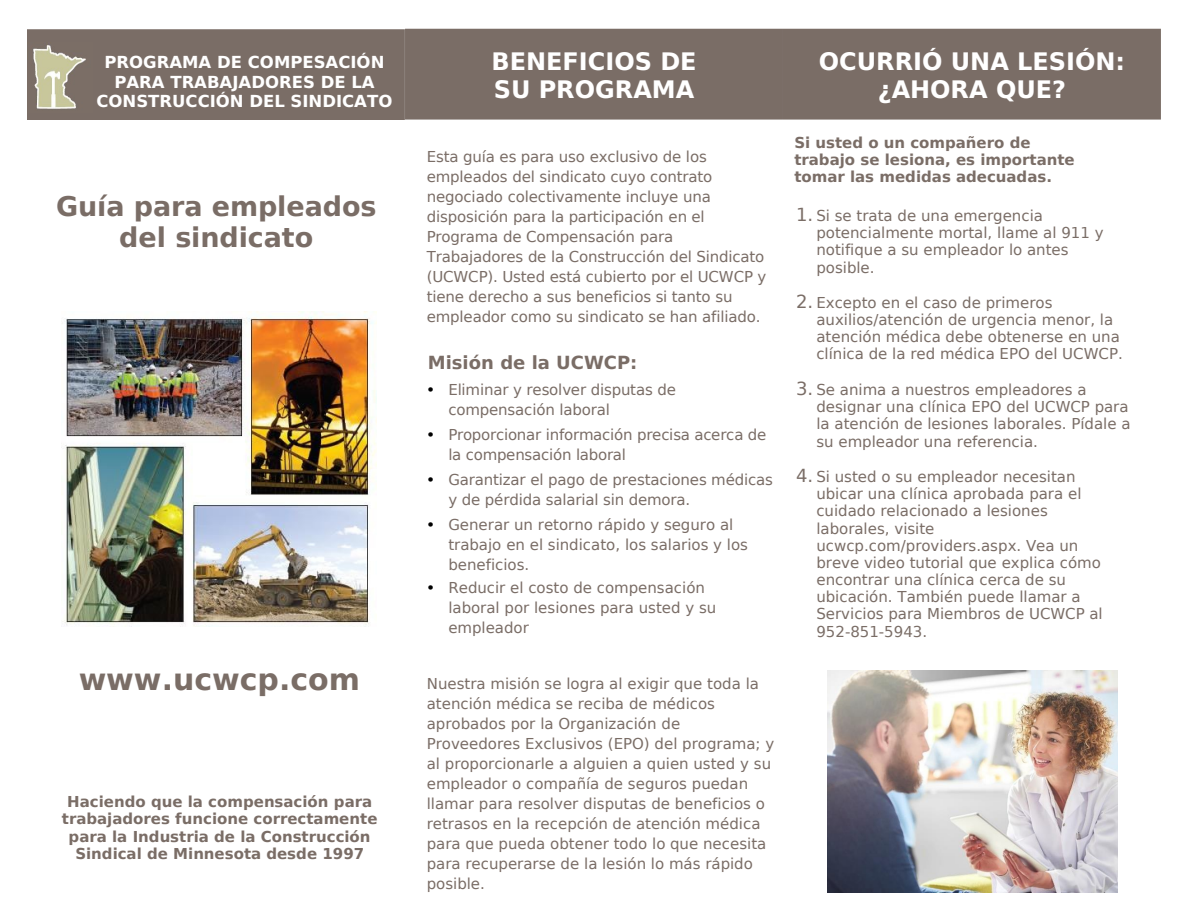
<style>
.page{position:relative;width:1188px;height:918px;background:#fff}
.page>*{position:absolute;margin:0;border:0;box-sizing:border-box;transform-origin:0 0}
.t1{font:700 30px "DejaVu Sans";color:#7a6d66}
.t2{font:700 27px/31.3px "DejaVu Sans";letter-spacing:-.005em;color:#7a6d66;text-align:center}
.t3{font:700 24px/27.9px "DejaVu Sans";color:#fff}
.t4{font:700 18px "DejaVu Sans";color:#7a6d66}
.t5{font:700 16.5px/19.4px "DejaVu Sans";color:#fff;text-align:center}
.t6{font:15px/20.1px "DejaVu Sans";letter-spacing:-.005em;color:#7a6d66}
.t7{font:700 15px/17.4px "DejaVu Sans";color:#7a6d66;text-align:center}
.s1{font-family:"Liberation Sans";font-size:16.5px;color:#000}
.s2{font-size:18px}
</style>
<div class="page">
<img style="left:62px;top:312px;width:315px;height:315px">
<div style="left:27px;top:29px;width:1134px;height:91px;background:#7a6d66"></div>
<img style="left:827px;top:671px;width:290px;height:221px">
<p class="t5" style="left:96px;top:53px;width:298px">PROGRAMA DE COMPESACIÓN<br>PARA TRABAJADORES DE LA<br>CONSTRUCCIÓN DEL SINDICATO</p>
<p class="t2" style="left:56px;top:190px;width:322px">Guía para empleados del sindicato</p>
<p class="t1" style="left:79px;top:662px;width:283px">www.ucwcp.com</p>
<p class="t7" style="left:62px;top:793px;width:317px">Haciendo que la compensación para trabajadores funcione correctamente para la Industria de la Construcción Sindical de Minnesota desde 1997</p>
<p class="t3" style="left:491px;top:48px;width:207px">BENEFICIOS DE<br>SU PROGRAMA</p>
<p class="t6" style="left:427px;top:147px;width:341px">Esta guía es para uso exclusivo de los empleados del sindicato cuyo contrato negociado colectivamente incluye una disposición para la participación en el Programa de Compensación para Trabajadores de la Construcción del Sindicato (UCWCP). Usted está cubierto por el UCWCP y tiene derecho a sus beneficios si tanto su empleador como su sindicato se han afiliado.</p>
<p class="t4" style="left:428px;top:352px;width:211px">Misión de la UCWCP:</p>
<p class="t6" style="left:448px;top:381px;width:229px;text-indent:-21px"><span class="s1">•</span> Eliminar y resolver disputas de compensación laboral</p>
<p class="t6" style="left:448px;top:426px;width:319px;text-indent:-21px"><span class="s1">•</span> Proporcionar información precisa acerca de la compensación laboral</p>
<p class="t6" style="left:448px;top:471px;width:326px;text-indent:-21px"><span class="s1">•</span> Garantizar el pago de prestaciones médicas y de pérdida salarial sin demora.</p>
<p class="t6" style="left:448px;top:515px;width:301px;text-indent:-20px"><span class="s1">•</span> Generar un retorno rápido y seguro al trabajo en el sindicato, los salarios y los beneficios.</p>
<p class="t6" style="left:448px;top:578px;width:270px;text-indent:-20px"><span class="s1">•</span> Reducir el costo de compensación laboral por lesiones para usted y su empleador</p>
<p class="t6" style="left:427px;top:674px;width:349px">Nuestra misión se logra al exigir que toda la atención médica se reciba de médicos aprobados por la Organización de Proveedores Exclusivos (EPO) del programa; y al proporcionarle a alguien a quien usted y su empleador o compañía de seguros puedan llamar para resolver disputas de beneficios o retrasos en la recepción de atención médica para que pueda obtener todo lo que necesita para recuperarse de la lesión lo más rápido posible.</p>
<p class="t3" style="left:819px;top:48px;width:308px;text-align:center">OCURRIÓ UNA LESIÓN: ¿AHORA QUE?</p>
<p class="t7" style="left:794px;top:134px;width:282px;text-align:left">Si usted o un compañero de trabajo se lesiona, es importante tomar las medidas adecuadas.</p>
<p class="t6" style="left:816px;top:208px;width:289px;line-height:17.2px;text-indent:-20px"><span class="s2">1.</span> Si se trata de una emergencia potencialmente mortal, llame al 911 y notifique a su empleador lo antes posible.</p>
<p class="t6" style="left:816px;top:294px;width:308px;line-height:17.2px;text-indent:-20px"><span class="s2">2.</span> Excepto en el caso de primeros auxilios/atención de urgencia menor, la atención médica debe obtenerse en una clínica de la red médica EPO del UCWCP.</p>
<p class="t6" style="left:816px;top:382px;width:316px;line-height:17.2px;text-indent:-20px"><span class="s2">3.</span> Se anima a nuestros empleadores a designar una clínica EPO del UCWCP para la atención de lesiones laborales. Pídale a su empleador una referencia.</p>
<p class="t6" style="left:816px;top:469px;width:288px;line-height:17.2px;text-indent:-20px"><span class="s2">4.</span> Si usted o su empleador necesitan ubicar una clínica aprobada para el cuidado relacionado a lesiones laborales, visite ucwcp.com/providers.aspx. Vea un breve video tutorial que explica cómo encontrar una clínica cerca de su ubicación. También puede llamar a<br>Servicios para Miembros de UCWCP al<br>952-851-5943.</p>
</div>
